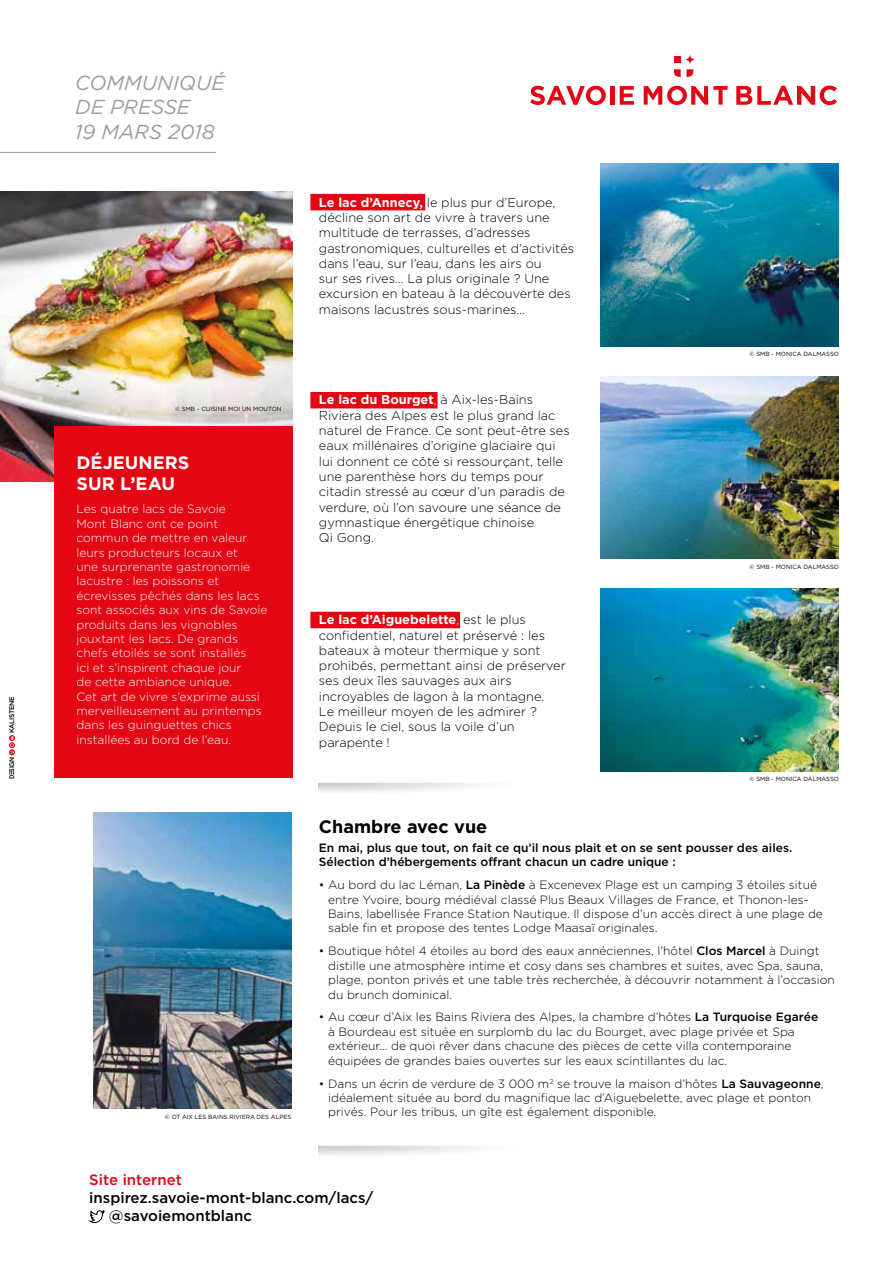
<style>
.page{position:relative;width:893px;height:1263px;background:#fff}
.page>*{position:absolute;margin:0;border:0;box-sizing:border-box;transform-origin:0 0}
.t1{font:italic 20.25px/24.3px "Gotham HTF";color:#9d9d9c}
.t2{font:700 18px/21.6px "Gotham HTF";color:#fff}
.t3{font:700 18px "Gotham HTF";color:#000}
.t4{font:500 15px/18px "Gotham HTF";color:#000}
.t5{font:500 15px "Gotham HTF";color:#e30613}
.t6{font:300 12.75px/15.3px "Gotham HTF";color:#000}
.t7{font:300 12px/14.4px "Gotham HTF";color:#000}
.t8{font:300 12px/14.4px "Gotham HTF";color:#fff}
.t9{font:500 12px/14.4px "Gotham HTF";color:#000}
.t10{font:500 6.75px "Gotham HTF";letter-spacing:-.05em;color:#000}
.t11{font:6.75px "Baron Neue";letter-spacing:-.05em;color:#000}
.t12{font:6px "Gotham HTF";color:#000}
.s1{font-weight:700;color:#fff}
.s2{color:#fff}
.s3{font-weight:500}
</style>
<div class="page">
<hr style="left:0;top:152px;width:216px;height:1px;background:#9d9d9c">
<img style="left:0;top:191px;width:292px;height:290px">
<div style="left:54px;top:426px;width:238px;height:352px;background:#e30613"></div>
<img style="left:601px;top:164px;width:238px;height:183px">
<div style="left:310px;top:194px;width:115px;height:16px;background:#e30613"></div>
<img style="left:601px;top:376px;width:238px;height:183px">
<div style="left:310px;top:392px;width:128px;height:16px;background:#e30613"></div>
<img style="left:601px;top:588px;width:238px;height:183px">
<div style="left:310px;top:612px;width:150px;height:16px;background:#e30613"></div>
<div style="left:674px;top:56px;width:7px;height:7px;background:#e30613"></div>
<svg style="left:674px;top:69px;width:19px;height:8px"></svg>
<svg style="left:685px;top:54px;width:10px;height:11px"></svg>
<svg style="left:644px;top:86px;width:84px;height:19px"></svg>
<svg style="left:530px;top:86px;width:76px;height:19px"></svg>
<hr style="left:610px;top:86px;width:4px;height:19px;background:#e30613">
<svg style="left:620px;top:86px;width:14px;height:19px"></svg>
<svg style="left:736px;top:86px;width:101px;height:19px"></svg>
<img style="left:94px;top:812px;width:197px;height:297px">
<svg style="left:88px;top:1210px;width:16px;height:13px"></svg>
<svg style="left:9px;top:735px;width:6px;height:20px"></svg>
<p class="t10" style="left:8px;top:733px;width:38px;rotate:-90deg">KALISTENE</p>
<p class="t11" style="left:8px;top:779px;width:24px;rotate:-90deg">DEsign</p>
<h1 class="t1" style="left:75px;top:71px;width:151px">COMMUNIQUÉ<br>DE PRESSE<br>19 MARS 2018</h1>
<p class="t12" style="left:175px;top:405px;width:108px">© SMB - CUISINE MOI UN MOUTON</p>
<h2 class="t2" style="left:77px;top:451px;width:114px">DÉJEUNERS<br>SUR L’EAU</h2>
<p class="t8" style="left:77px;top:502px;width:192px">Les quatre lacs de Savoie<br>Mont Blanc ont ce point commun de mettre en valeur leurs producteurs locaux et<br>une surprenante gastronomie lacustre : les poissons et écrevisses pêchés dans les lacs sont associés aux vins de Savoie produits dans les vignobles jouxtant les lacs. De grands chefs étoilés se sont installés<br>ici et s’inspirent chaque jour<br>de cette ambiance unique.<br>Cet art de vivre s’exprime aussi merveilleusement au printemps dans les guinguettes chics installées au bord de l’eau.</p>
<p class="t12" style="left:165px;top:1113px;width:128px">© OT AIX LES BAINS RIVIERA DES ALPES</p>
<p class="t6" style="left:319px;top:194px;width:257px"><span class="s1">Le lac d’Annecy,</span> le plus pur d’Europe, décline son art de vivre à travers une multitude de terrasses, d’adresses gastronomiques, culturelles et d’activités dans l’eau, sur l’eau, dans les airs ou<br>sur ses rives… La plus originale ? Une excursion en bateau à la découverte des maisons lacustres sous-marines…</p>
<p class="t6" style="left:319px;top:392px;width:252px"><span class="s1">Le lac du Bourget</span><span class="s2">,</span> à Aix-les-Bains Riviera des Alpes est le plus grand lac naturel de France. Ce sont peut-être ses eaux millénaires d’origine glaciaire qui lui donnent ce côté si ressourçant, telle une parenthèse hors du temps pour citadin stressé au cœur d’un paradis de verdure, où l’on savoure une séance de gymnastique énergétique chinoise<br>Qi Gong.</p>
<p class="t6" style="left:319px;top:612px;width:248px"><span class="s1">Le lac d’Aiguebelette</span><span class="s2">,</span> est le plus confidentiel, naturel et préservé : les bateaux à moteur thermique y sont prohibés, permettant ainsi de préserver ses deux îles sauvages aux airs incroyables de lagon à la montagne.<br>Le meilleur moyen de les admirer ?<br>Depuis le ciel, sous la voile d’un parapente !</p>
<p class="t12" style="left:749px;top:351px;width:91px">© SMB - MONICA DALMASSO</p>
<p class="t12" style="left:749px;top:563px;width:91px">© SMB - MONICA DALMASSO</p>
<p class="t12" style="left:749px;top:776px;width:91px">© SMB - MONICA DALMASSO</p>
<h2 class="t3" style="left:319px;top:816px;width:170px">Chambre avec vue</h2>
<p class="t9" style="left:319px;top:840px;width:475px">En mai, plus que tout, on fait ce qu’il nous plait et on se sent pousser des ailes.<br>Sélection d’hébergements offrant chacun un cadre unique :</p>
<p class="t7" style="left:328px;top:878px;width:496px;text-indent:-9px">• Au bord du lac Léman, <span class="s3">La Pinède</span> à Excenevex Plage est un camping 3 étoiles situé entre Yvoire, bourg médiéval classé Plus Beaux Villages de France, et Thonon-les-Bains, labellisée France Station Nautique. Il dispose d’un accès direct à une plage de sable fin et propose des tentes Lodge Maasaï originales.</p>
<p class="t7" style="left:328px;top:944px;width:508px;text-indent:-9px">• Boutique hôtel 4 étoiles au bord des eaux annéciennes, l’hôtel <span class="s3">Clos Marcel</span> à Duingt distille une atmosphère intime et cosy dans ses chambres et suites, avec Spa, sauna, plage, ponton privés et une table très recherchée, à découvrir notamment à l’occasion du brunch dominical.</p>
<p class="t7" style="left:328px;top:1010px;width:492px;text-indent:-9px">• Au cœur d’Aix les Bains Riviera des Alpes, la chambre d’hôtes <span class="s3">La Turquoise Egarée </span>à Bourdeau est située en surplomb du lac du Bourget, avec plage privée et Spa extérieur… de quoi rêver dans chacune des pièces de cette villa contemporaine équipées de grandes baies ouvertes sur les eaux scintillantes du lac.</p>
<p class="t7" style="left:328px;top:1076px;width:497px;text-indent:-9px">• Dans un écrin de verdure de 3 000 m<sup>2</sup> se trouve la maison d’hôtes <span class="s3">La Sauvageonne</span>, idéalement située au bord du magnifique lac d’Aiguebelette, avec plage et ponton privés. Pour les tribus, un gîte est également disponible.</p>
<p class="t5" style="left:89px;top:1171px;width:94px">Site internet</p>
<p class="t4" style="left:109px;top:1188px;width:266px;text-indent:-20px">inspirez.savoie-mont-blanc.com/lacs/ @savoiemontblanc</p>
</div>
